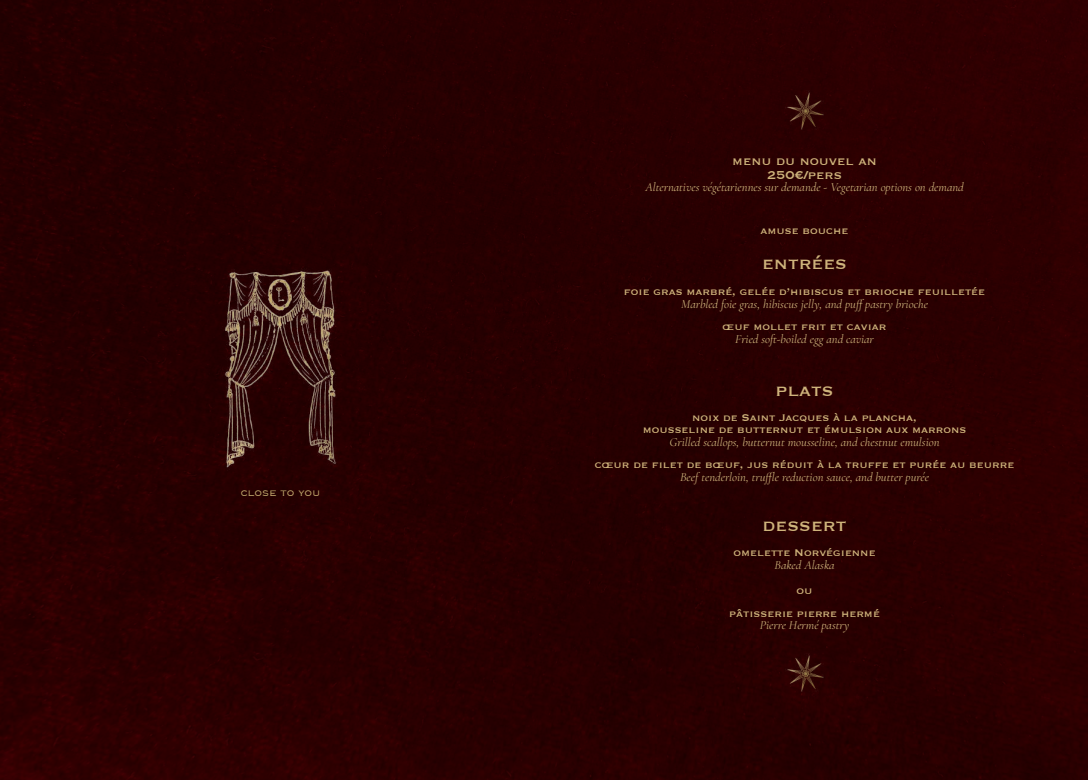
<style>
.page{position:relative;width:1088px;height:780px;background:#280001}
.page>*{position:absolute;margin:0;border:0;box-sizing:border-box;transform-origin:0 0}
.t1{font:21.25px "Copperplate";color:#ceb37b}
.t2{font:15px/13.8px "Copperplate";color:#ceb37b;text-align:center}
.t3{font:italic 12.5px "Cormorant Garamond";color:#ceb37b}
.t4{font:12.5px/12.5px "Copperplate";color:#ceb37b;text-align:center}
.t5{font:300 12.5px "Copperplate";color:#c5ac6f}
</style>
<div class="page">
<img style="left:216px;top:254px;width:134px;height:228px">
<img style="left:786px;top:654px;width:38px;height:38px">
<img style="left:785px;top:91px;width:41px;height:39px">
<p class="t5" style="left:241px;top:484px;width:81px">close to you</p>
<p class="t2" style="left:732px;top:153px;width:146px">menu du nouvel an<br>250€/pers</p>
<p class="t3" style="left:645px;top:177px;width:320px">Alternatives végétariennes sur demande - Vegetarian options on demand</p>
<p class="t4" style="left:760px;top:223px;width:89px">amuse bouche</p>
<h1 class="t1" style="left:762px;top:249px;width:87px">entrées</h1>
<p class="t4" style="left:624px;top:285px;width:363px">foie gras marbré, gelée d’hibiscus et brioche feuilletée</p>
<p class="t3" style="left:681px;top:294px;width:248px">Marbled foie gras, hibiscus jelly, and puff pastry brioche</p>
<p class="t4" style="left:722px;top:320px;width:165px">œuf mollet frit et caviar</p>
<p class="t3" style="left:735px;top:329px;width:140px">Fried soft-boiled egg and caviar</p>
<h1 class="t1" style="left:775px;top:376px;width:59px">plats</h1>
<p class="t4" style="left:643px;top:410px;width:325px">noix de Saint Jacques à la plancha,<br>mousseline de butternut et émulsion aux marrons</p>
<p class="t3" style="left:669px;top:432px;width:271px">Grilled scallops, butternut mousseline, and chestnut emulsion</p>
<p class="t4" style="left:595px;top:458px;width:421px">cœur de filet de bœuf, jus réduit à la truffe et purée au beurre</p>
<p class="t3" style="left:680px;top:467px;width:250px">Beef tenderloin, truffle reduction sauce, and butter purée</p>
<h1 class="t1" style="left:763px;top:512px;width:85px">dessert</h1>
<p class="t4" style="left:733px;top:546px;width:144px">omelette Norvégienne</p>
<p class="t3" style="left:774px;top:555px;width:62px">Baked Alaska</p>
<p class="t4" style="left:729px;top:578px;width:152px;line-height:22.5px">ou<br>pâtisserie pierre hermé</p>
<p class="t3" style="left:760px;top:615px;width:91px">Pierre Hermé pastry</p>
</div>
